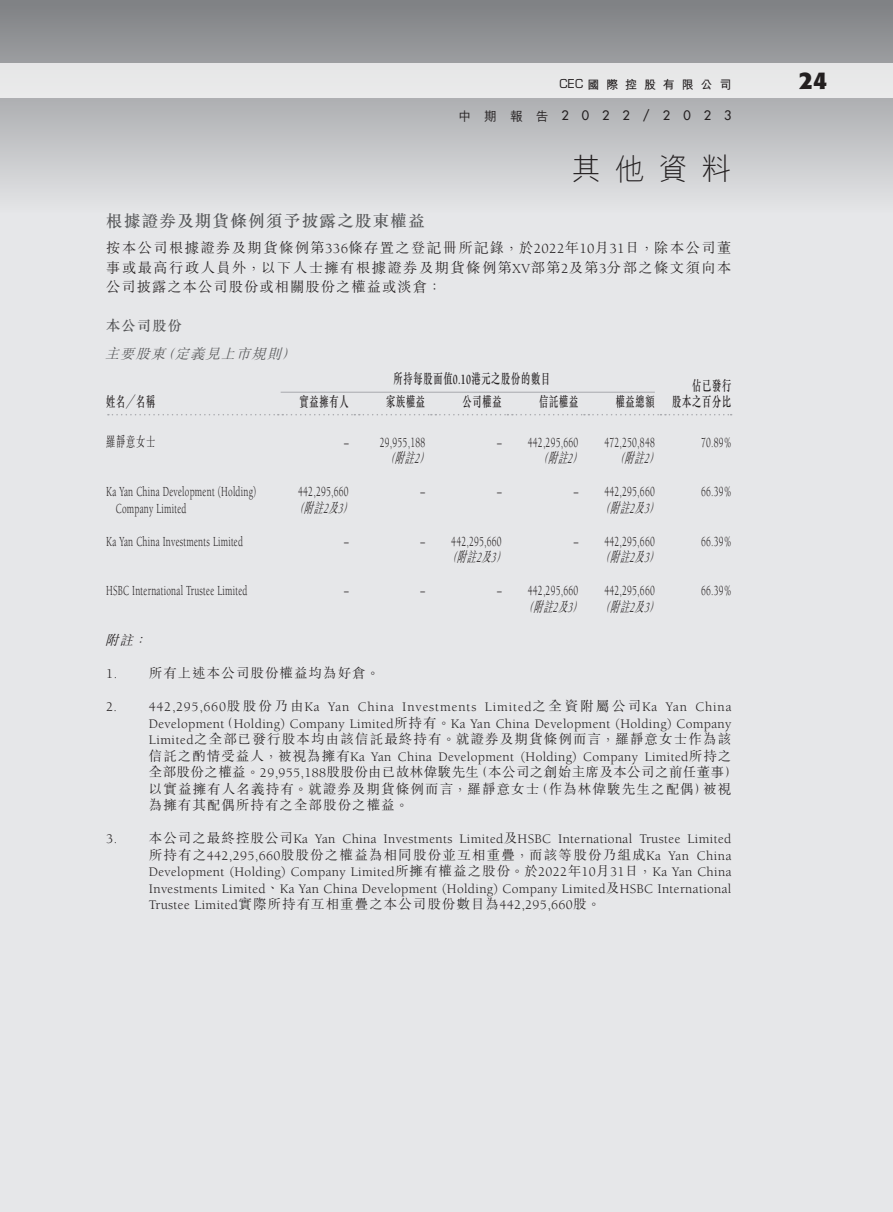
<style>
.page{position:relative;width:893px;height:1212px;background:#e6e7e9}
.page>*{position:absolute;margin:0;border:0;box-sizing:border-box;transform-origin:0 0}
.t1{font:300 30px "M Hei HK";color:#231f20}
.t2{font:700 24px "Formata";color:#231f20}
._01_H1{font:500 16.5px "M Sung HK";letter-spacing:.075em;color:#57585a}
._50_Table_txt{font:14.25px/16.5px "Berkeley Std";letter-spacing:.025em;color:#231f20;scale:.65 1}
._00_txt{font:300 14.25px/19.5px "M Sung HK";letter-spacing:.09em;color:#231f20;text-align:justify}
._50_Table_txt-2{font:italic 300 14.25px "M Sung HK";color:#231f20;scale:.65 1}
._50_Table_txt-3{font:500 14.25px "M Sung HK";letter-spacing:.075em;color:#231f20;scale:.65 1}
._03_H3{font:italic 300 14.25px "M Sung HK";color:#57585a}
._02_H2{font:500 14.25px "M Sung HK";letter-spacing:.075em;color:#57585a}
._50_Table_txt-4{font:300 14.25px "M Sung HK";letter-spacing:.075em;color:#231f20;scale:.65 1}
._06_Notes{font:13.5px/16.5px "Berkeley Std";letter-spacing:.025em;color:#231f20}
._06_Notes-2{font:300 13.5px "M Sung HK";letter-spacing:.075em;color:#231f20}
._06_Notes-3{font:italic 300 13.5px "M Sung HK";color:#231f20}
.t3{font:500 12.75px "Futura Std";letter-spacing:1.02em;color:#231f20}
.t4{font:700 12px "M Hei HK";letter-spacing:.57em;color:#231f20}
.s1{font-family:"Eurostile LT Std";font-weight:400}
.s2{font-family:"M Hei HK"}
.s3{font-family:"Berkeley Std";font-weight:400}
.s4{font-family:"Berkeley Std";font-weight:700}
.s5{font-family:"M Sung HK";font-weight:300}
</style>
<div class="page">
<svg style="left:0;top:0;width:893px;height:193px;background:#aeafb2"></svg>
<div style="left:0;top:64px;width:893px;height:34px;background:#e8e8e9"></div>
<hr style="left:281px;top:392px;width:374px;height:1px;background:#a8a9ad">
<svg style="left:108px;top:414px;width:624px;height:1px"></svg>
<p class="t4" style="left:560px;top:76px;width:173px"><span class="s1">CEC</span> 國際控股有限公司</p>
<h2 class="t2" style="left:799px;top:66px;width:29px">24</h2>
<p class="t3" style="left:459px;top:108px;width:274px"><span class="s2">中期報告</span>2022/2023</p>
<h1 class="t1" style="left:572px;top:148px;width:161px">其他資料</h1>
<p class="_01_H1" style="left:106px;top:210px;width:320px">根據證券及期貨條例須予披露之股東權益</p>
<p class="_00_txt" style="left:106px;top:238px;width:627px">按本公司根據證券及期貨條例第<span class="s3">336</span>條存置之登記冊所記錄，於<span class="s3">2022</span>年<span class="s3">10</span>月<span class="s3">31</span>日，除本公司董事或最高行政人員外，以下人士擁有根據證券及期貨條例第<span class="s3">XV</span>部第<span class="s3">2</span>及第<span class="s3">3</span>分部之條文須向本公司披露之本公司股份或相關股份之權益或淡倉：</p>
<p class="_02_H2" style="left:106px;top:316px;width:77px">本公司股份</p>
<p class="_03_H3" style="left:105px;top:344px;width:197px">主要股東（定義見上市規則）</p>
<p class="_50_Table_txt-3" style="left:394px;top:369px;width:243px">所持每股面值<span class="s4">0.10</span>港元之股份的數目</p>
<p class="_50_Table_txt-3" style="left:692px;top:376px;width:62px">佔已發行</p>
<p class="_50_Table_txt-3" style="left:106px;top:392px;width:77px">姓名╱名稱</p>
<p class="_50_Table_txt-3" style="left:300px;top:392px;width:77px">實益擁有人</p>
<p class="_50_Table_txt-3" style="left:386px;top:392px;width:62px">家族權益</p>
<p class="_50_Table_txt-3" style="left:463px;top:392px;width:62px">公司權益</p>
<p class="_50_Table_txt-3" style="left:539px;top:392px;width:62px">信託權益</p>
<p class="_50_Table_txt-3" style="left:616px;top:392px;width:62px">權益總額</p>
<p class="_50_Table_txt-3" style="left:672px;top:392px;width:92px">股本之百分比</p>
<p class="_50_Table_txt-4" style="left:106px;top:431px;width:77px">羅靜意女士</p>
<p class="_50_Table_txt" style="left:344px;top:434px;width:9px">–</p>
<p class="_50_Table_txt" style="left:380px;top:434px;width:71px">29,955,188</p>
<p class="_50_Table_txt-2" style="left:385px;top:448px;width:76px">（附註<span class="s3">2</span>）</p>
<p class="_50_Table_txt" style="left:701px;top:434px;width:48px">70.89%</p>
<p class="_50_Table_txt" style="left:497px;top:434px;width:9px">–</p>
<p class="_50_Table_txt" style="left:528px;top:434px;width:79px">442,295,660</p>
<p class="_50_Table_txt-2" style="left:538px;top:448px;width:76px">（附註<span class="s3">2</span>）</p>
<p class="_50_Table_txt" style="left:604px;top:434px;width:79px">472,250,848</p>
<p class="_50_Table_txt-2" style="left:615px;top:448px;width:76px">（附註<span class="s3">2</span>）</p>
<p class="_50_Table_txt" style="left:116px;top:484px;width:218px;text-indent:-9px">Ka Yan China Development (Holding)<br>Company Limited</p>
<p class="_50_Table_txt" style="left:298px;top:484px;width:79px">442,295,660</p>
<p class="_50_Table_txt-2" style="left:294px;top:497px;width:98px">（附註<span class="s3">2</span>及<span class="s3">3</span>）</p>
<p class="_50_Table_txt" style="left:421px;top:484px;width:9px">–</p>
<p class="_50_Table_txt" style="left:497px;top:484px;width:9px">–</p>
<p class="_50_Table_txt" style="left:574px;top:484px;width:9px">–</p>
<p class="_50_Table_txt" style="left:604px;top:484px;width:79px">442,295,660</p>
<p class="_50_Table_txt-2" style="left:600px;top:497px;width:98px">（附註<span class="s3">2</span>及<span class="s3">3</span>）</p>
<p class="_50_Table_txt" style="left:701px;top:484px;width:48px">66.39%</p>
<p class="_50_Table_txt" style="left:106px;top:533px;width:212px">Ka Yan China Investments Limited</p>
<p class="_50_Table_txt" style="left:344px;top:533px;width:9px">–</p>
<p class="_50_Table_txt" style="left:421px;top:533px;width:9px">–</p>
<p class="_50_Table_txt" style="left:451px;top:533px;width:79px">442,295,660</p>
<p class="_50_Table_txt-2" style="left:447px;top:547px;width:98px">（附註<span class="s3">2</span>及<span class="s3">3</span>）</p>
<p class="_50_Table_txt" style="left:574px;top:533px;width:9px">–</p>
<p class="_50_Table_txt" style="left:604px;top:533px;width:79px">442,295,660</p>
<p class="_50_Table_txt-2" style="left:600px;top:547px;width:98px">（附註<span class="s3">2</span>及<span class="s3">3</span>）</p>
<p class="_50_Table_txt" style="left:701px;top:533px;width:48px">66.39%</p>
<p class="_50_Table_txt" style="left:106px;top:583px;width:219px">HSBC International Trustee Limited</p>
<p class="_50_Table_txt" style="left:344px;top:583px;width:9px">–</p>
<p class="_50_Table_txt" style="left:421px;top:583px;width:9px">–</p>
<p class="_50_Table_txt" style="left:497px;top:583px;width:9px">–</p>
<p class="_50_Table_txt" style="left:528px;top:583px;width:79px">442,295,660</p>
<p class="_50_Table_txt-2" style="left:524px;top:596px;width:98px">（附註<span class="s3">2</span>及<span class="s3">3</span>）</p>
<p class="_50_Table_txt" style="left:604px;top:583px;width:79px">442,295,660</p>
<p class="_50_Table_txt-2" style="left:600px;top:596px;width:98px">（附註<span class="s3">2</span>及<span class="s3">3</span>）</p>
<p class="_50_Table_txt" style="left:701px;top:583px;width:48px">66.39%</p>
<p class="_06_Notes-3" style="left:105px;top:630px;width:48px">附註：</p>
<p class="_06_Notes-2" style="left:106px;top:663px;width:275px"><span class="s3">1.</span> 所有上述本公司股份權益均為好倉。</p>
<p class="_06_Notes" style="left:149px;top:699px;width:591px;text-indent:-43px">2. 442,295,660<span class="s5">股股份乃由</span>Ka Yan China Investments Limited<span class="s5">之全資附屬公司</span>Ka Yan China Development<span class="s5">（</span>Holding) Company Limited<span class="s5">所持有。</span>Ka Yan China Development (Holding) Company Limited<span class="s5">之全部已發行股本均由該信託最終持有。就證券及期貨條例而言，羅靜意女士作為該信託之酌情受益人，被視為擁有</span>Ka Yan China Development (Holding) Company Limited<span class="s5">所持之全部股份之權益。</span>29,955,188<span class="s5">股股份由已故林偉駿先生（本公司之創始主席及本公司之前任董事）以實益擁有人名義持有。就證券及期貨條例而言，羅靜意女士（作為林偉駿先生之配偶）被視為擁有其配偶所持有之全部股份之權益。</span></p>
<p class="_06_Notes" style="left:149px;top:831px;width:584px;text-align:justify;text-indent:-43px">3. <span class="s5">本公司之最終控股公司</span>Ka Yan China Investments Limited<span class="s5">及</span>HSBC International Trustee Limited<span class="s5">所持有之</span>442,295,660<span class="s5">股股份之權益為相同股份並互相重疊，而該等股份乃組成</span>Ka Yan China Development (Holding) Company Limited<span class="s5">所擁有權益之股份。於</span>2022<span class="s5">年</span>10<span class="s5">月</span>31<span class="s5">日，</span>Ka Yan China Investments Limited<span class="s5">、</span>Ka Yan China Development (Holding) Company Limited<span class="s5">及</span>HSBC International Trustee Limited<span class="s5">實際所持有互相重疊之本公司股份數目為</span>442,295,660<span class="s5">股。</span></p>
</div>
